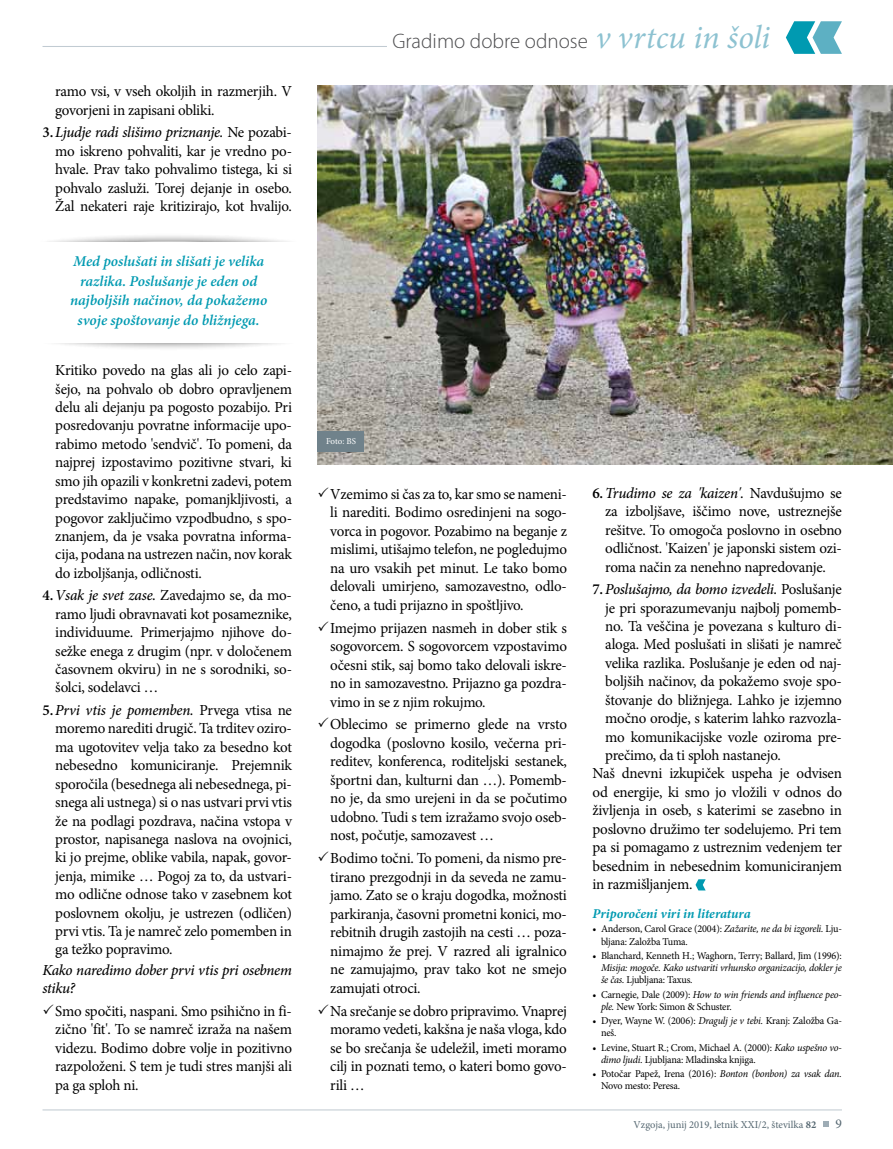
<style>
.page{position:relative;width:893px;height:1149px;background:#fff}
.page>*{position:absolute;margin:0;border:0;box-sizing:border-box;transform-origin:0 0}
.t1{font:300 21px "Myriad Pro";color:#4d4d4f}
.t2{font:15.3px/18.5px "Minion Pro";letter-spacing:-.015em;color:#000;text-align:justify}
.t3{font:italic 500 15.3px/18.5px "Minion Pro";letter-spacing:-.02em;color:#000}
.t4{font:italic 600 15px/19.5px "Minion Pro";letter-spacing:-.005em;color:#009ab1;text-align:center}
.t5{font:italic 700 13.5px "Minion Pro";letter-spacing:-.005em;color:#009ab1}
.t6{font:13.5px "Minion Pro";color:#546670}
.t7{font:10.5px/12.1px "Minion Pro";letter-spacing:-.02em;color:#000}
.t8{font:italic 10.5px/12.1px "Minion Pro";letter-spacing:-.02em;color:#000}
.t9{font:10.5px "Minion Pro";color:#546670}
.t10{font:9px "Minion Pro";letter-spacing:-.01em;color:#fff}
.s1{font-weight:600}
.s2{font-weight:500;font-style:italic}
.s3{font-family:"Minion Pro";font-weight:400;font-style:italic;font-size:33px;color:#8dc2d1}
.s4{font-weight:600;font-style:normal}
.s5{font-weight:400;font-style:normal}
.s6{font-style:italic}
.s7{font-style:normal}
.s8{font-weight:700}
</style>
<div class="page">
<svg style="left:786px;top:21px;width:56px;height:33px"></svg>
<hr style="left:43px;top:46px;width:344px;height:1px;background:#c1cbd2">
<svg style="left:823px;top:1121px;width:6px;height:4px"></svg>
<hr style="left:43px;top:1108px;width:799px;height:2px;background:#c1cbd2">
<img style="left:317px;top:85px;width:576px;height:379px">
<svg style="left:695px;top:879px;width:11px;height:11px"></svg>
<div style="left:37px;top:233px;width:263px;height:117px;background:#000;opacity:.6"></div>
<div style="left:33px;top:241px;width:272px;height:101px;background:#fff"></div>
<div style="left:317px;top:431px;width:47px;height:20px;background:#70828b"></div>
<p class="t2" style="left:55px;top:82px;width:238px">ramo vsi, v vseh okoljih in razmerjih. V govorjeni in zapisani obliki.</p>
<p class="t2" style="left:55px;top:123px;width:238px;text-indent:-13px"><span class="s1">3.</span><span class="s2">Ljudje radi slišimo priznanje.</span> Ne pozabi&shy;mo iskreno pohvaliti, kar je vredno po&shy;hvale. Prav tako pohvalimo tistega, ki si pohvalo zasluži. Torej dejanje in osebo.<br>Žal nekateri raje kritizirajo, kot hvalijo.</p>
<p class="t4" style="left:70px;top:252px;width:199px">Med poslušati in slišati je velika razlika. Poslušanje je eden od najboljših načinov, da pokažemo svoje spoštovanje do bližnjega.</p>
<p class="t2" style="left:55px;top:361px;width:238px">Kritiko povedo na glas ali jo celo zapi&shy;šejo, na pohvalo ob dobro opravljenem delu ali dejanju pa pogosto pozabijo. Pri posredovanju povratne informacije upo&shy;rabimo metodo 'sendvič'. To pomeni, da najprej izpostavimo pozitivne stvari, ki smo jih opazili v konkretni zadevi, potem predstavimo napake, pomanjkljivosti, a pogovor zaključimo vzpodbudno, s spo&shy;znanjem, da je vsaka povratna informa&shy;cija, podana na ustrezen način, nov korak do izboljšanja, odličnosti.</p>
<p class="t2" style="left:55px;top:586px;width:238px;text-indent:-13px"><span class="s1">4.</span><span class="s2">Vsak je svet zase.</span> Zavedajmo se, da mo&shy;ramo ljudi obravnavati kot posameznike, individuume. Primerjajmo njihove do&shy;sežke enega z drugim (npr. v določenem časovnem okviru) in ne s sorodniki, so&shy;šolci, sodelavci …</p>
<p class="t2" style="left:55px;top:700px;width:238px;text-indent:-13px"><span class="s1">5.</span><span class="s2">Prvi vtis je pomemben.</span> Prvega vtisa ne moremo narediti drugič. Ta trditev oziro&shy;ma ugotovitev velja tako za besedno kot nebesedno komuniciranje. Prejemnik sporočila (besednega ali nebesednega, pi&shy;snega ali ustnega) si o nas ustvari prvi vtis že na podlagi pozdrava, načina vstopa v prostor, napisanega naslova na ovojnici, ki jo prejme, oblike vabila, napak, govor&shy;jenja, mimike … Pogoj za to, da ustvari&shy;mo odlične odnose tako v zasebnem kot poslovnem okolju, je ustrezen (odličen) prvi vtis. Ta je namreč zelo pomemben in ga težko popravimo.</p>
<p class="t3" style="left:43px;top:960px;width:251px">Kako naredimo dober prvi vtis pri osebnem stiku?</p>
<p class="t2" style="left:55px;top:1001px;width:238px">Smo spočiti, naspani. Smo psihično in fi&shy;zično 'fit'. To se namreč izraža na našem videzu. Bodimo dobre volje in pozitivno razpoloženi. S tem je tudi stres manjši ali pa ga sploh ni.</p>
<h1 class="t1" style="left:392px;top:29px;width:379px">Gradimo dobre odnose <span class="s3">v vrtcu in šoli</span></h1>
<p class="t10" style="left:326px;top:435px;width:32px">Foto: BS</p>
<p class="t2" style="left:330px;top:484px;width:238px">Vzemimo si čas za to, kar smo se nameni&shy;li narediti. Bodimo osredinjeni na sogo&shy;vorca in pogovor. Pozabimo na beganje z mislimi, utišajmo telefon, ne pogledujmo na uro vsakih pet minut. Le tako bomo delovali umirjeno, samozavestno, odlo&shy;čeno, a tudi prijazno in spoštljivo.</p>
<p class="t2" style="left:330px;top:618px;width:238px">Imejmo prijazen nasmeh in dober stik s sogovorcem. S sogovorcem vzpostavimo očesni stik, saj bomo tako delovali iskre&shy;no in samozavestno. Prijazno ga pozdra&shy;vimo in se z njim rokujmo.</p>
<p class="t2" style="left:330px;top:715px;width:238px">Oblecimo se primerno glede na vrsto dogodka (poslovno kosilo, večerna pri&shy;reditev, konferenca, roditeljski sestanek, športni dan, kulturni dan …). Pomemb&shy;no je, da smo urejeni in da se počutimo udobno. Tudi s tem izražamo svojo oseb&shy;nost, počutje, samozavest …</p>
<p class="t2" style="left:330px;top:848px;width:238px">Bodimo točni. To pomeni, da nismo pre&shy;tirano prezgodnji in da seveda ne zamu&shy;jamo. Zato se o kraju dogodka, možnosti parkiranja, časovni prometni konici, mo&shy;rebitnih drugih zastojih na cesti … poza&shy;nimajmo že prej. V razred ali igralnico ne zamujajmo, prav tako kot ne smejo zamujati otroci.</p>
<p class="t2" style="left:330px;top:1001px;width:238px">Na srečanje se dobro pripravimo. Vnaprej moramo vedeti, kakšna je naša vloga, kdo se bo srečanja še udeležil, imeti moramo cilj in poznati temo, o kateri bomo govo&shy;rili …</p>
<p class="t2" style="left:605px;top:483px;width:238px;text-indent:-13px"><span class="s1">6.</span><span class="s2">Trudimo se za 'kaizen'.</span> Navdušujmo se za izboljšave, iščimo nove, ustreznejše rešitve. To omogoča poslovno in osebno odličnost. 'Kaizen' je japonski sistem ozi&shy;roma način za nenehno napredovanje.</p>
<p class="t3" style="left:592px;top:580px;width:251px"><span class="s4">7.</span>Poslušajmo, da bomo izvedeli. <span class="s5">Poslušanje</span></p>
<p class="t2" style="left:605px;top:598px;width:238px">je pri sporazumevanju najbolj pomemb-</p>
<p class="t2" style="left:605px;top:616px;width:238px">no. Ta veščina je povezana s kulturo di-</p>
<p class="t2" style="left:605px;top:635px;width:238px">aloga. Med poslušati in slišati je namreč</p>
<p class="t2" style="left:605px;top:653px;width:238px">velika razlika. Poslušanje je eden od naj-</p>
<p class="t2" style="left:605px;top:672px;width:238px">boljših načinov, da pokažemo svoje spo-</p>
<p class="t2" style="left:605px;top:690px;width:238px">štovanje do bližnjega. Lahko je izjemno</p>
<p class="t2" style="left:605px;top:709px;width:238px">močno orodje, s katerim lahko razvozla-</p>
<p class="t2" style="left:605px;top:727px;width:238px">mo komunikacijske vozle oziroma pre-</p>
<p class="t2" style="left:605px;top:745px;width:177px">prečimo, da ti sploh nastanejo.</p>
<p class="t2" style="left:592px;top:764px;width:251px">Naš dnevni izkupiček uspeha je odvisen</p>
<p class="t2" style="left:592px;top:782px;width:251px">od energije, ki smo jo vložili v odnos do</p>
<p class="t2" style="left:592px;top:801px;width:251px">življenja in oseb, s katerimi se zasebno in</p>
<p class="t2" style="left:592px;top:819px;width:251px">poslovno družimo ter sodelujemo. Pri tem</p>
<p class="t2" style="left:592px;top:837px;width:251px">pa si pomagamo z ustreznim vedenjem ter</p>
<p class="t2" style="left:592px;top:856px;width:251px">besednim in nebesednim komuniciranjem</p>
<p class="t2" style="left:592px;top:874px;width:102px">in razmišljanjem.</p>
<p class="t5" style="left:592px;top:903px;width:160px">Priporočeni viri in literatura</p>
<p class="t7" style="left:601px;top:922px;width:242px;text-indent:-9px">• Anderson, Carol Grace (2004): <span class="s6">Zažarite, ne da bi izgoreli.</span> Lju&shy;bljana: Založba Tuma.</p>
<p class="t7" style="left:592px;top:949px;width:251px">• Blanchard, Kenneth H.; Waghorn, Terry; Ballard, Jim (1996):</p>
<p class="t8" style="left:601px;top:961px;width:242px">Misija: mogoče. Kako ustvariti vrhunsko organizacijo, dokler je še čas. <span class="s7">Ljubljana: Taxus.</span></p>
<p class="t7" style="left:601px;top:987px;width:242px;text-indent:-9px">• Carnegie, Dale (2009): <span class="s6">How to win friends and influence peo&shy;ple.</span> New York: Simon &amp; Schuster.</p>
<p class="t7" style="left:601px;top:1014px;width:242px;text-indent:-9px">• Dyer, Wayne W. (2006): <span class="s6">Dragulj je v tebi.</span> Kranj: Založba Ga&shy;neš.</p>
<p class="t7" style="left:601px;top:1040px;width:242px;text-indent:-9px">• Levine, Stuart R.; Crom, Michael A. (2000): <span class="s6">Kako uspešno vo&shy;dimo ljudi.</span> Ljubljana: Mladinska knjiga.</p>
<p class="t7" style="left:601px;top:1067px;width:242px;text-indent:-9px">• Potočar Papež, Irena (2016): <span class="s6">Bonton (bonbon) za vsak dan.<br></span>Novo mesto: Peresa.</p>
<p class="t9" style="left:634px;top:1117px;width:184px">Vzgoja, junij 2019, letnik XXI/2, številka <span class="s8">82</span></p>
<p class="t6" style="left:835px;top:1114px;width:8px">9</p>
</div>
